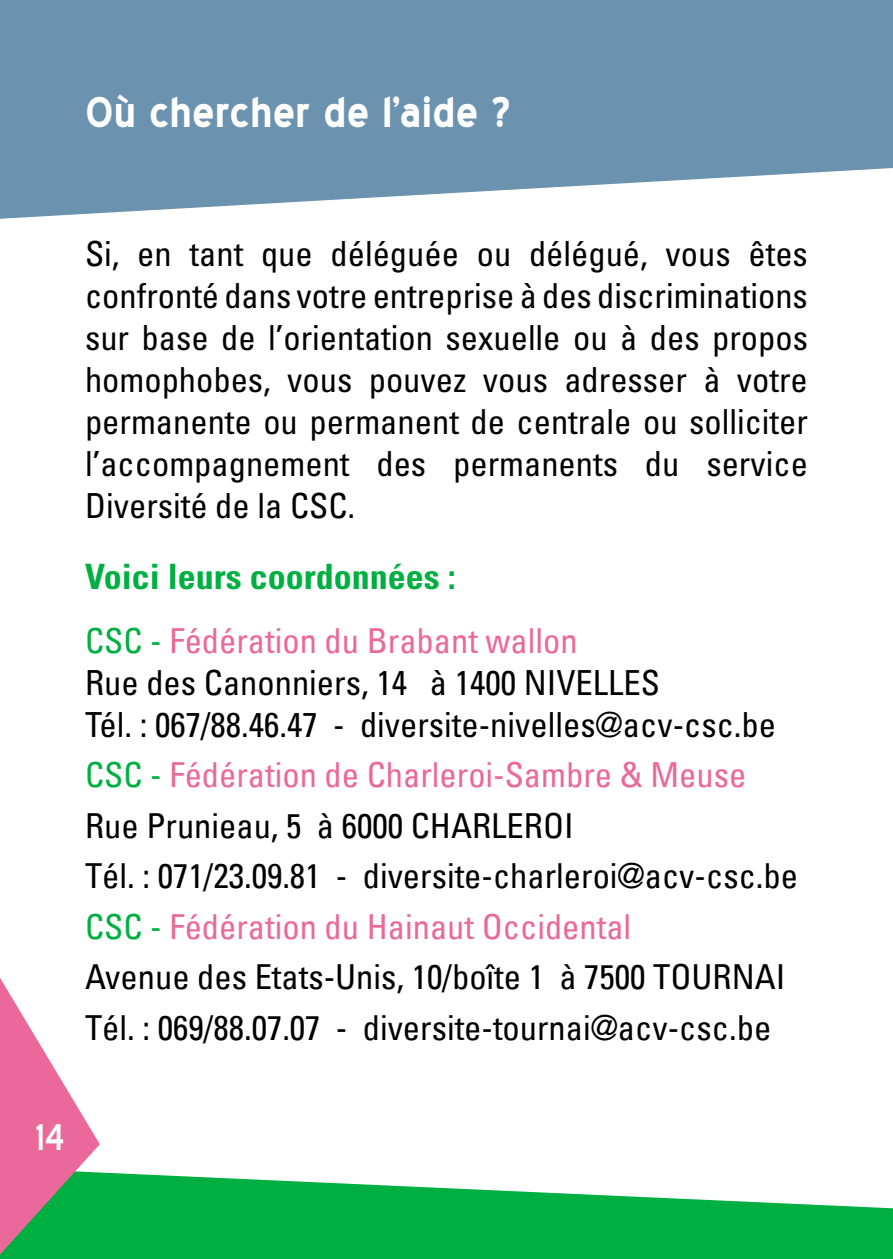
<style>
.page{position:relative;width:893px;height:1259px;background:#fff}
.page>*{position:absolute;margin:0;border:0;box-sizing:border-box;transform-origin:0 0}
.t1{font:700 40.8px "Blue Highway";color:#fff}
.t2{font:36px "Blue Highway";color:#fff}
.t3{font:700 condensed 34.8px "Univers LT Std";color:#00af41}
.t4{font:condensed 34.5px/42px "Univers LT Std";color:#000;text-align:justify}
.t5{font:condensed 34.5px/50.4px "Univers LT";color:#000}
.t6{font:condensed 34.5px "Univers LT";color:#eb689a}
.s1{color:#00af41}
.s2{color:#eb689a}
</style>
<div class="page">
<svg style="left:100px;top:1172px;width:793px;height:87px;fill:#00af41"></svg>
<svg style="left:0;top:978px;width:100px;height:281px"></svg>
<svg style="left:0;top:0;width:893px;height:219px;background:#7c9eb7"></svg>
<p class="t1" style="left:85px;top:88px;width:427px">Où chercher de l’aide ?</p>
<p class="t4" style="left:85px;top:232px;width:724px">Si, en tant que déléguée ou délégué, vous êtes confronté dans votre entreprise à des discriminations sur base de l’orientation sexuelle ou à des propos homophobes, vous pouvez vous adresser à votre permanente ou permanent de centrale ou solliciter l’accompagnement des permanents du service Diversité de la CSC.</p>
<p class="t3" style="left:85px;top:555px;width:372px">Voici leurs coordonnées :</p>
<p class="t6" style="left:85px;top:618px;width:494px"><span class="s1">CSC -</span> Fédération du Brabant wallon</p>
<p class="t4" style="left:85px;top:661px;width:693px">Rue des Canonniers, 14 à 1400 NIVELLES<br>Tél. : 067/88.46.47 - diversite-nivelles@acv-csc.be</p>
<p class="t5" style="left:85px;top:749px;width:714px"><span class="s1">CSC -</span> <span class="s2">Fédération de Charleroi-Sambre &amp; Meuse </span>Rue Prunieau, 5 à 6000 CHARLEROI<br>Tél. : 071/23.09.81 - diversite-charleroi@acv-csc.be <span class="s1">CSC -</span> <span class="s2">Fédération du Hainaut Occidental<br></span>Avenue des Etats-Unis, 10/boîte 1 à 7500 TOURNAI Tél. : 069/88.07.07 - diversite-tournai@acv-csc.be</p>
<p class="t2" style="left:36px;top:1115px;width:31px">14</p>
</div>
